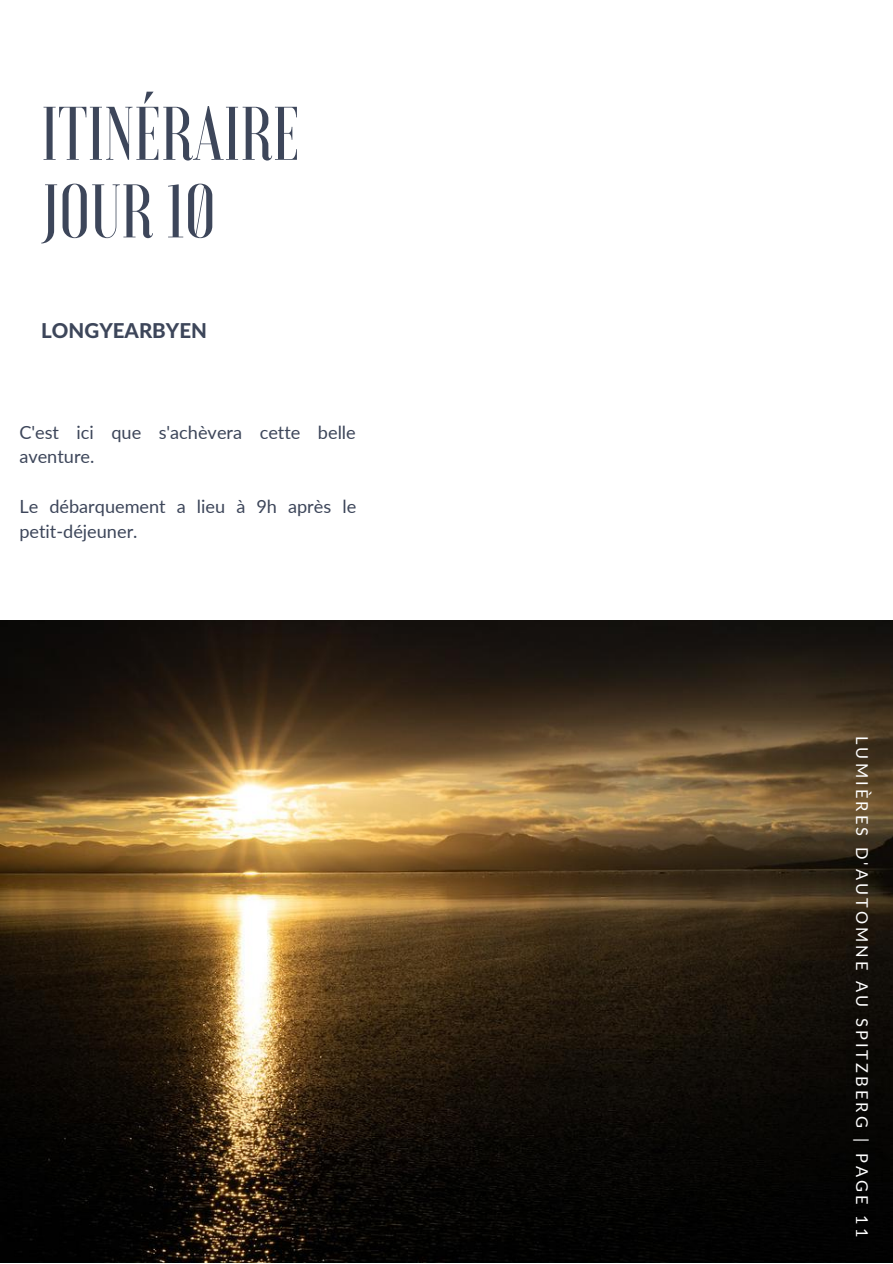
<style>
.page{position:relative;width:893px;height:1264px;background:#fff}
.page>*{position:absolute;margin:0;border:0;box-sizing:border-box;transform-origin:0 0}
.t1{font:500 75.75px/77.6px "Voga";color:#3d465a}
.t2{font:800 20.55px "Lato Latin";color:#3d465a}
.t3{font:18.15px/24.8px "Lato";color:#3d465a}
.t4{font:16.35px "Lato";letter-spacing:.19em;color:#fff}
</style>
<div class="page">
<img style="left:0;top:620px;width:892px;height:642px">
<h1 class="t1" style="left:41px;top:95px;width:260px">ITINÉRAIRE<br>JOUR 10</h1>
<p class="t2" style="left:41px;top:321px;width:167px">LONGYEARBYEN</p>
<p class="t3" style="left:19px;top:419px;width:338px">C'est ici que s'achèvera cette belle aventure.</p>
<p class="t3" style="left:19px;top:493px;width:338px">Le débarquement a lieu à 9h après le petit-déjeuner.</p>
<p class="t4" style="left:872px;top:736px;width:502px;rotate:90deg">LUMIÈRES D'AUTOMNE AU SPITZBERG | PAGE 11</p>
</div>
